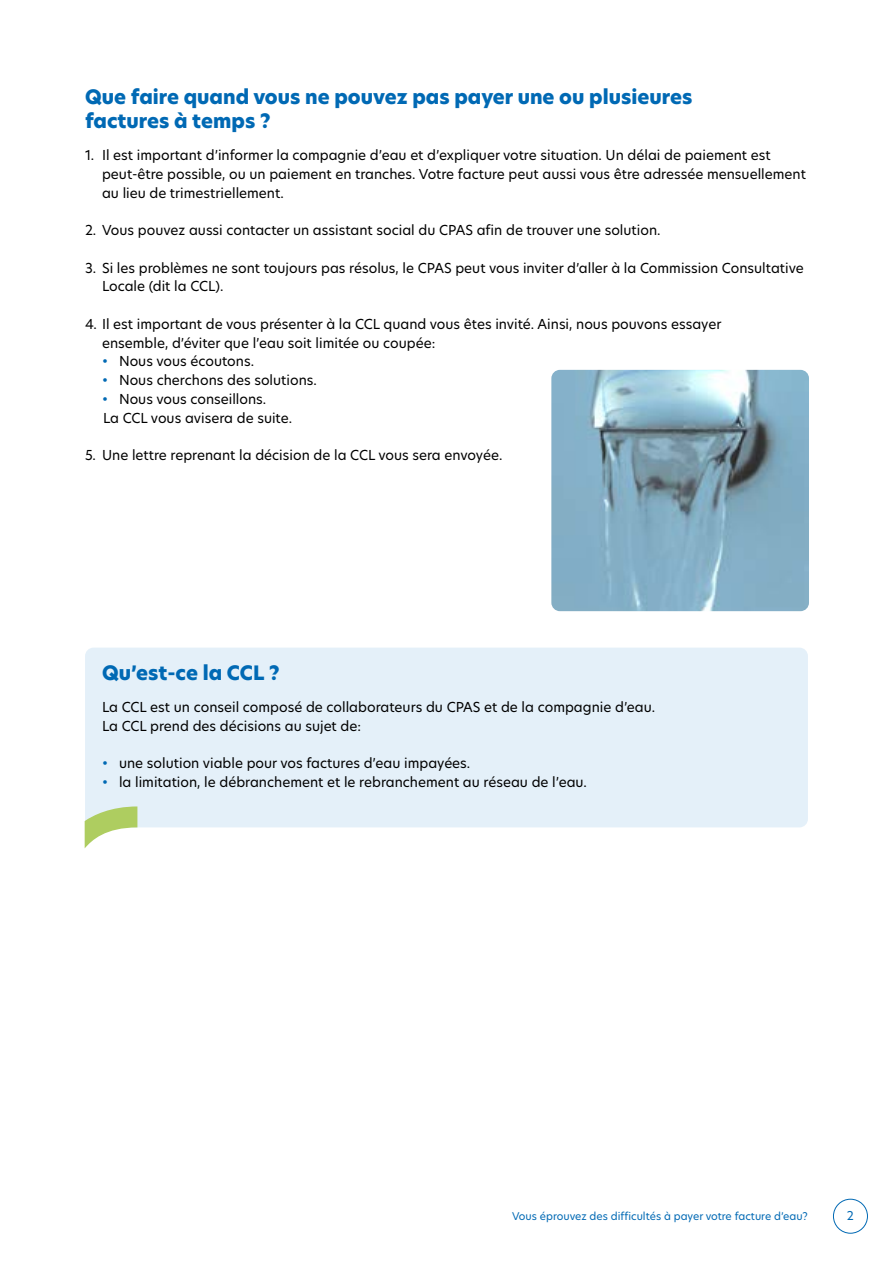
<style>
.page{position:relative;width:893px;height:1263px;background:#fff}
.page>*{position:absolute;margin:0;border:0;box-sizing:border-box;transform-origin:0 0}
.t1{font:800 19.5px/24px "New Hero";color:#0069b4}
.t2{font:13.5px/18.8px "New Hero";color:#000}
.t3{font:12px "New Hero";color:#0069b4}
.t4{font:10.5px "New Hero";color:#0069b4}
.s1{color:#0069b4}
</style>
<div class="page">
<img style="left:551px;top:370px;width:258px;height:241px">
<div style="left:833px;top:1199px;width:35px;height:34px;border:1px solid #0069b4;border-radius:50%"></div>
<div style="left:85px;top:648px;width:723px;height:179px;background:#e4f0f9;border-radius:9px"></div>
<svg style="left:85px;top:806px;width:52px;height:42px"></svg>
<h1 class="t1" style="left:85px;top:85px;width:609px">Que faire quand vous ne pouvez pas payer une ou plusieures factures à temps ?</h1>
<p class="t2" style="left:102px;top:145px;width:705px;text-indent:-17px">1. Il est important d’informer la compagnie d’eau et d’expliquer votre situation. Un délai de paiement est peut-être possible, ou un paiement en tranches. Votre facture peut aussi vous être adressée mensuellement au lieu de trimestriellement.</p>
<p class="t2" style="left:85px;top:220px;width:577px">2. Vous pouvez aussi contacter un assistant social du CPAS afin de trouver une solution.</p>
<p class="t2" style="left:102px;top:258px;width:703px;text-indent:-17px">3. Si les problèmes ne sont toujours pas résolus, le CPAS peut vous inviter d’aller à la Commission Consultative<br>Locale (dit la CCL).</p>
<p class="t2" style="left:102px;top:314px;width:621px;text-indent:-17px">4. Il est important de vous présenter à la CCL quand vous êtes invité. Ainsi, nous pouvons essayer ensemble, d’éviter que l’eau soit limitée ou coupée:</p>
<p class="t2" style="left:102px;top:352px;width:154px"><span class="s1">•</span> Nous vous écoutons.</p>
<p class="t2" style="left:102px;top:370px;width:216px"><span class="s1">•</span> Nous cherchons des solutions.</p>
<p class="t2" style="left:102px;top:389px;width:192px"><span class="s1">•</span> Nous vous conseillons.<br>La CCL vous avisera de suite.</p>
<p class="t2" style="left:85px;top:445px;width:419px">5. Une lettre reprenant la décision de la CCL vous sera envoyée.</p>
<h1 class="t1" style="left:102px;top:661px;width:179px">Qu’est-ce la CCL ?</h1>
<p class="t2" style="left:102px;top:697px;width:555px">La CCL est un conseil composé de collaborateurs du CPAS et de la compagnie d’eau.<br>La CCL prend des décisions au sujet de:</p>
<p class="t2" style="left:102px;top:753px;width:370px"><span class="s1">•</span> une solution viable pour vos factures d’eau impayées.</p>
<p class="t2" style="left:102px;top:772px;width:486px"><span class="s1">•</span> la limitation, le débranchement et le rebranchement au réseau de l’eau.</p>
<p class="t4" style="left:512px;top:1209px;width:297px">Vous éprouvez des difficultés à payer votre facture d’eau?</p>
<p class="t3" style="left:847px;top:1208px;width:9px">2</p>
</div>
